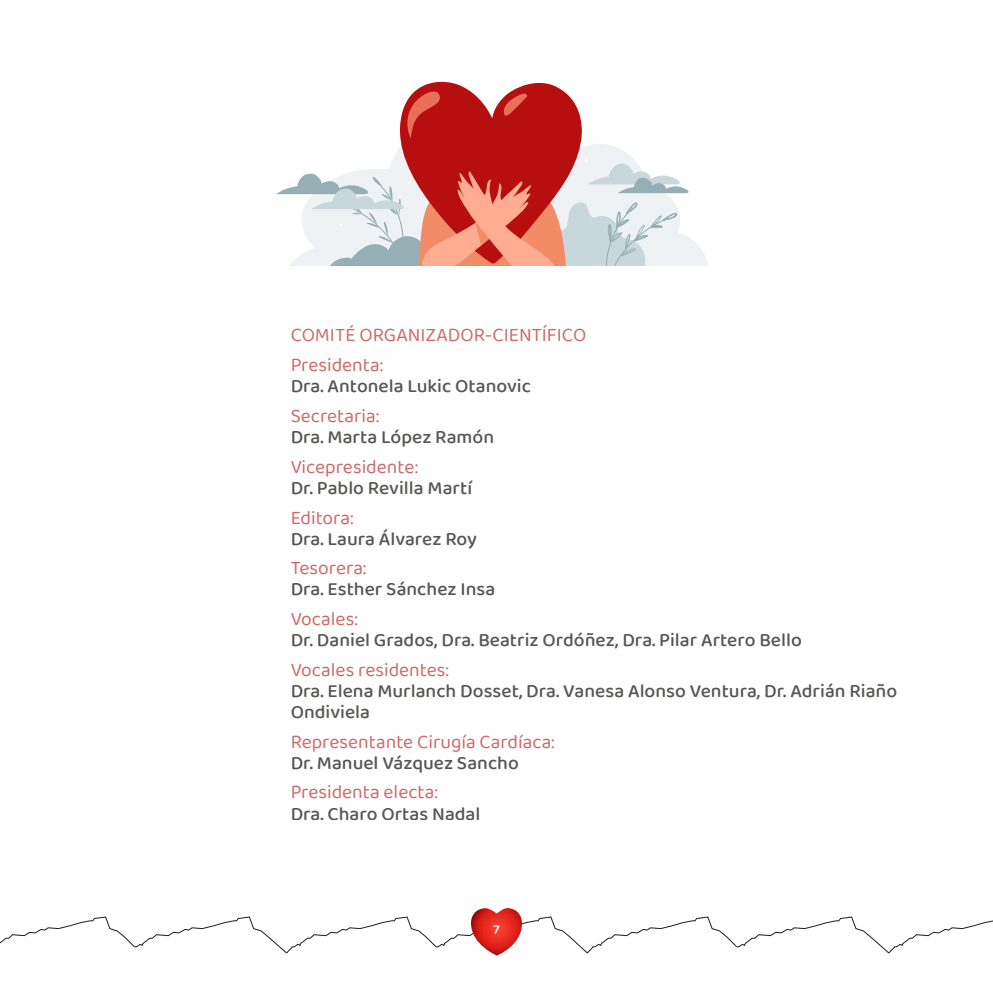
<style>
.page{position:relative;width:993px;height:993px;background:#fff}
.page>*{position:absolute;margin:0;border:0;box-sizing:border-box;transform-origin:0 0}
.t1{font:500 19.25px/21px "Baloo Bhai 2";color:#1d1d1b}
.t2{font:19.25px/29.8px "Baloo Bhai 2";color:#c13434}
.t3{font:500 14px "Baloo Bhai 2";color:#fff}
</style>
<div class="page">
<svg style="left:0;top:916px;width:992px;height:37px"></svg>
<img style="left:470px;top:908px;width:52px;height:47px">
<svg style="left:688px;top:191px;width:20px;height:75px"></svg>
<svg style="left:276px;top:81px;width:412px;height:185px"></svg>
<p class="t2" style="left:290px;top:321px;width:297px">COMITÉ ORGANIZADOR-CIENTÍFICO<br>Presidenta:</p>
<p class="t1" style="left:290px;top:376px;width:242px">Dra. Antonela Lukic Otanovic</p>
<p class="t2" style="left:290px;top:401px;width:90px">Secretaria:</p>
<p class="t1" style="left:290px;top:427px;width:205px">Dra. Marta López Ramón</p>
<p class="t2" style="left:290px;top:452px;width:129px">Vicepresidente:</p>
<p class="t1" style="left:290px;top:477px;width:183px">Dr. Pablo Revilla Martí</p>
<p class="t2" style="left:290px;top:503px;width:65px">Editora:</p>
<p class="t1" style="left:290px;top:528px;width:188px">Dra. Laura Álvarez Roy</p>
<p class="t2" style="left:290px;top:554px;width:77px">Tesorera:</p>
<p class="t1" style="left:290px;top:579px;width:206px">Dra. Esther Sánchez Insa</p>
<p class="t2" style="left:290px;top:604px;width:69px">Vocales:</p>
<p class="t1" style="left:290px;top:630px;width:512px">Dr. Daniel Grados, Dra. Beatriz Ordóñez, Dra. Pilar Artero Bello</p>
<p class="t2" style="left:290px;top:655px;width:160px">Vocales residentes:</p>
<p class="t1" style="left:290px;top:680px;width:608px">Dra. Elena Murlanch Dosset, Dra. Vanesa Alonso Ventura, Dr. Adrián Riaño<br>Ondiviela</p>
<p class="t2" style="left:290px;top:727px;width:266px">Representante Cirugía Cardíaca:</p>
<p class="t1" style="left:290px;top:752px;width:230px">Dr. Manuel Vázquez Sancho</p>
<p class="t2" style="left:290px;top:778px;width:149px">Presidenta electa:</p>
<p class="t1" style="left:290px;top:803px;width:191px">Dra. Charo Ortas Nadal</p>
<p class="t3" style="left:493px;top:919px;width:8px">7</p>
</div>
